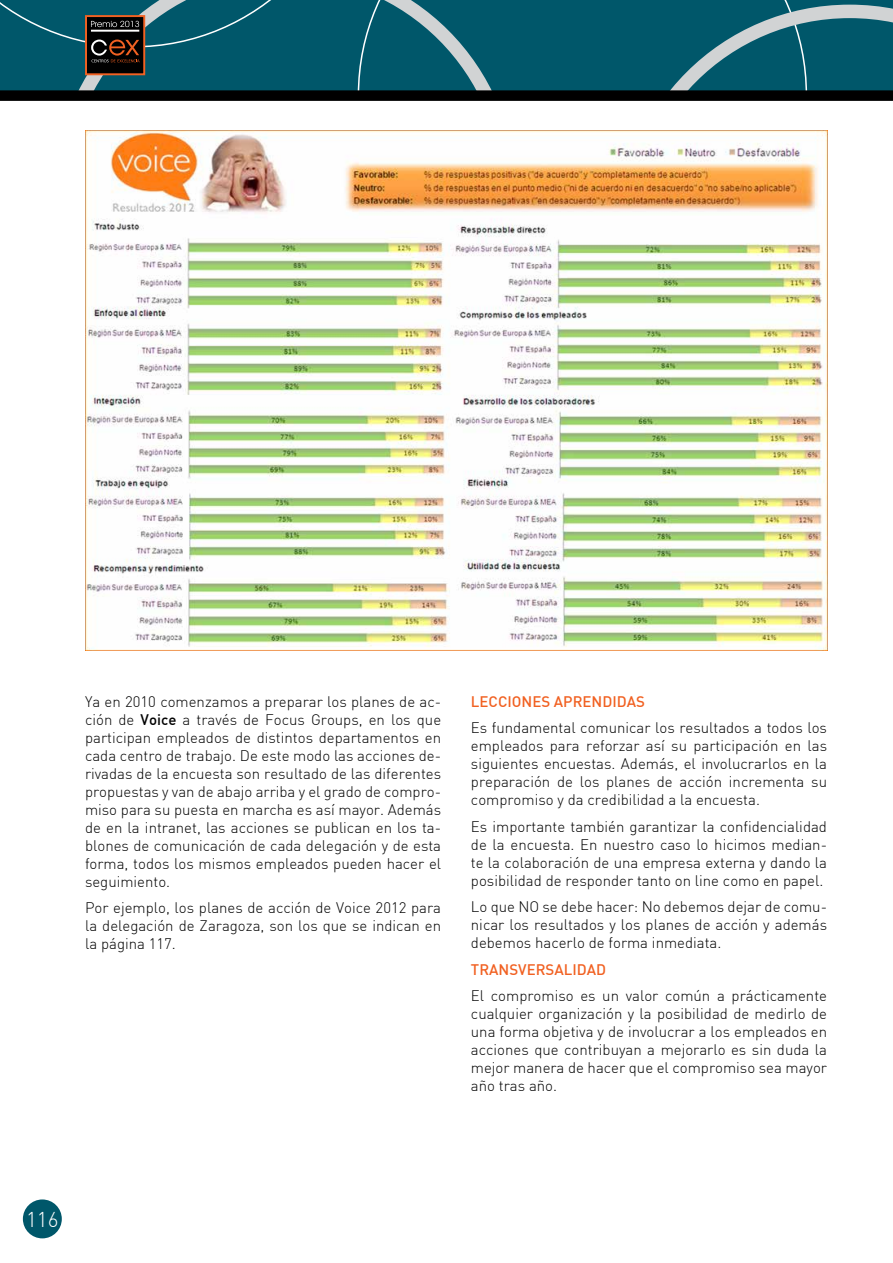
<style>
.page{position:relative;width:893px;height:1263px;background:#fff}
.page>*{position:absolute;margin:0;border:0;box-sizing:border-box;transform-origin:0 0}
.t1{font:300 21px "DIN";color:#fff}
.t2{font:300 15px/18px "DIN";color:#000;text-align:justify}
.t3{font:500 15px "DIN";color:#f16122}
.s1{font-weight:500}
</style>
<div class="page">
<div style="left:23px;top:1199px;width:39px;height:39px;background:#00576a;border-radius:50%"></div>
<div style="left:0;top:90px;width:893px;height:11px;background:#000"></div>
<svg style="left:0;top:0;width:893px;height:91px;background:#135e6e"></svg>
<img style="left:85px;top:131px;width:742px;height:519px">
<p class="t2" style="left:85px;top:692px;width:358px">Ya en 2010 comenzamos a preparar los planes de ac&shy;ción de <span class="s1">Voice</span> a través de Focus Groups, en los que participan empleados de distintos departamentos en cada centro de trabajo. De este modo las acciones de&shy;rivadas de la encuesta son resultado de las diferentes propuestas y van de abajo arriba y el grado de compro&shy;miso para su puesta en marcha es así mayor. Además de en la intranet, las acciones se publican en los ta&shy;blones de comunicación de cada delegación y de esta forma, todos los mismos empleados pueden hacer el seguimiento.</p>
<p class="t2" style="left:85px;top:899px;width:358px">Por ejemplo, los planes de acción de Voice 2012 para la delegación de Zaragoza, son los que se indican en la página 117.</p>
<p class="t3" style="left:471px;top:691px;width:46px">LECCIONES</p>
<p class="t3" style="left:554px;top:691px;width:11px">APRENDIDAS</p>
<p class="t2" style="left:471px;top:718px;width:358px">Es fundamental comunicar los resultados a todos los empleados para reforzar así su participación en las siguientes encuestas. Además, el involucrarlos en la preparación de los planes de acción incrementa su compromiso y da credibilidad a la encuesta.</p>
<p class="t2" style="left:471px;top:817px;width:358px">Es importante también garantizar la confidencialidad de la encuesta. En nuestro caso lo hicimos median&shy;te la colaboración de una empresa externa y dando la posibilidad de responder tanto on line como en papel.</p>
<p class="t2" style="left:471px;top:897px;width:358px">Lo que NO se debe hacer: No debemos dejar de comu&shy;nicar los resultados y los planes de acción y además debemos hacerlo de forma inmediata.</p>
<p class="t3" style="left:471px;top:959px;width:10px">TRANSVERSALIDAD</p>
<p class="t2" style="left:471px;top:986px;width:358px">El compromiso es un valor común a prácticamente cualquier organización y la posibilidad de medirlo de una forma objetiva y de involucrar a los empleados en acciones que contribuyan a mejorarlo es sin duda la mejor manera de hacer que el compromiso sea mayor año tras año.</p>
<h1 class="t1" style="left:26px;top:1206px;width:34px">116</h1>
</div>
